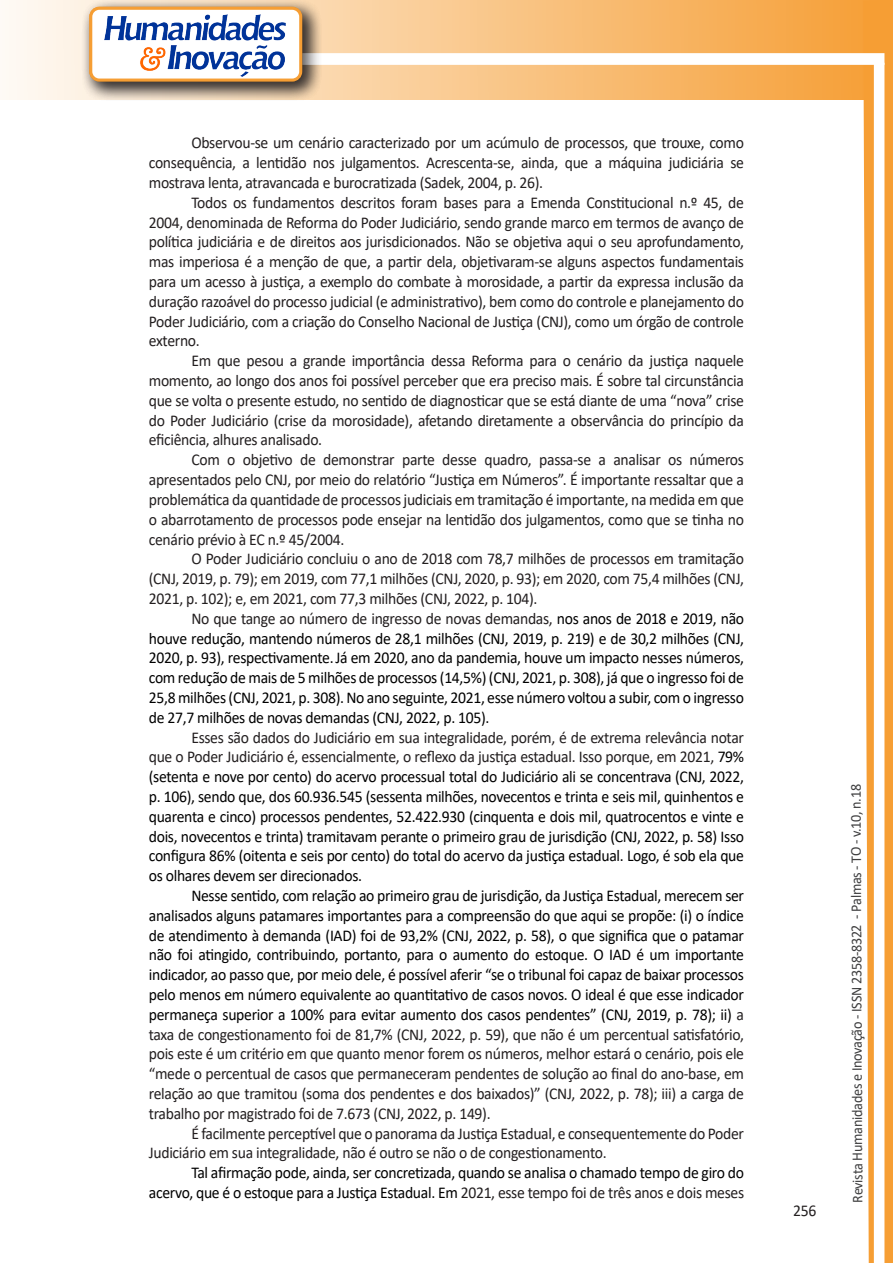
<style>
.page{position:relative;width:893px;height:1263px;background:#fff}
.page>*{position:absolute;margin:0;border:0;box-sizing:border-box;transform-origin:0 0}
.texto{font:16.5px/19.8px "Calibri";letter-spacing:-.02em;color:#000;text-align:justify;scale:.95 1}
.texto-2{font:16.5px/19.8px "Calibri";letter-spacing:-.02em;color:#231f20;text-align:justify;scale:.95 1}
.t1{font:15px "Calibri";letter-spacing:-.025em;color:#3e3e3f;scale:.95 1}
.s1{color:#231f20}
</style>
<div class="page">
<svg style="left:5px;top:0;width:858px;height:100px;background:#f9c484"></svg>
<div style="left:302px;top:53px;width:582px;height:12px;background:#fff;border:2px solid #fff"></div>
<svg style="left:863px;top:0;width:30px;height:1263px"></svg>
<div style="left:81px;top:0;width:241px;height:102px;background:#231f20;opacity:.75"></div>
<div style="left:91px;top:8px;width:210px;height:72px;background:#fff;border-radius:9px"></div>
<img style="left:104px;top:14px;width:181px;height:62px">
<div style="left:89px;top:7px;width:213px;height:75px;border:3px solid #f69e34;border-radius:9px"></div>
<p class="texto-2" style="left:149px;top:133px;width:628px;text-indent:43px">Observou-se um cenário caracterizado por um acúmulo de processos, que trouxe, como consequência, a lentidão nos julgamentos. Acrescenta-se, ainda, que a máquina judiciária se mostrava lenta, atravancada e burocratizada (Sadek, 2004, p. 26).</p>
<p class="texto-2" style="left:149px;top:192px;width:628px;text-indent:43px">Todos os fundamentos descritos foram bases para a Emenda Constitucional n.º 45, de 2004, denominada de Reforma do Poder Judiciário, sendo grande marco em termos de avanço de política judiciária e de direitos aos jurisdicionados. Não se objetiva aqui o seu aprofundamento, mas imperiosa é a menção de que, a partir dela, objetivaram-se alguns aspectos fundamentais para um acesso à justiça, a exemplo do combate à morosidade, a partir da expressa inclusão da duração razoável do processo judicial (e administrativo), bem como do controle e planejamento do Poder Judiciário, com a criação do Conselho Nacional de Justiça (CNJ), como um órgão de controle externo.</p>
<p class="texto-2" style="left:149px;top:350px;width:628px;text-indent:43px">Em que pesou a grande importância dessa Reforma para o cenário da justiça naquele momento, ao longo dos anos foi possível perceber que era preciso mais. É sobre tal circunstância que se volta o presente estudo, no sentido de diagnosticar que se está diante de uma “nova” crise do Poder Judiciário (crise da morosidade), afetando diretamente a observância do princípio da eficiência, alhures analisado.</p>
<p class="texto-2" style="left:149px;top:449px;width:628px;text-indent:43px">Com o objetivo de demonstrar parte desse quadro, passa-se a analisar os números apresentados pelo CNJ, por meio do relatório “Justiça em Números”. É importante ressaltar que a problemática da quantidade de processos judiciais em tramitação é importante, na medida em que o abarrotamento de processos pode ensejar na lentidão dos julgamentos, como que se tinha no cenário prévio à EC n.º 45/2004.</p>
<p class="texto-2" style="left:149px;top:548px;width:628px;text-indent:43px">O Poder Judiciário concluiu o ano de 2018 com 78,7 milhões de processos em tramitação (CNJ, 2019, p. 79); em 2019, com 77,1 milhões (CNJ, 2020, p. 93); em 2020, com 75,4 milhões (CNJ, 2021, p. 102); e, em 2021, com 77,3 milhões (CNJ, 2022, p. 104).</p>
<p class="texto" style="left:149px;top:608px;width:628px;text-indent:43px"><span class="s1">No que tange ao número de ingresso de novas demandas,</span> nos anos de 2018 e 2019, não houve redução, mantendo números de 28,1 milhões (CNJ, 2019, p. 219) e de 30,2 milhões (CNJ, 2020, p. 93), respectivamente.Já em 2020, ano da pandemia, houve um impacto nesses números, com redução de mais de 5 milhões de processos (14,5%) (CNJ, 2021, p. 308), já que o ingresso foi de 25,8 milhões (CNJ, 2021, p. 308). No ano seguinte, 2021, esse número voltou a subir, com o ingresso de 27,7 milhões de novas demandas (CNJ, 2022, p. 105).</p>
<p class="texto" style="left:149px;top:727px;width:628px;text-indent:43px"><span class="s1">Esses são dados do Judiciário em sua integralidade, porém, é de extrema relevância notar que o Poder Judiciário é, essencialmente, o reflexo da justiça estadual. Isso porque, em 2021,</span> 79% (setenta e nove por cento) do acervo processual total do Judiciário ali se concentrava (CNJ, 2022, p. 106), sendo que, dos 60.936.545 (sessenta milhões, novecentos e trinta e seis mil, quinhentos e quarenta e cinco) processos pendentes, 52.422.930 (cinquenta e dois mil, quatrocentos e vinte e dois, novecentos e trinta) tramitavam perante o primeiro grau de jurisdição (CNJ, 2022, p. 58) Isso configura 86% (oitenta e seis por cento) do total do acervo da justiça estadual. Logo, é sob ela que os olhares devem ser direcionados.</p>
<p class="texto" style="left:149px;top:885px;width:628px;text-indent:43px">Nesse sentido, com relação ao primeiro grau de jurisdição, da Justiça Estadual, merecem ser analisados alguns patamares importantes para a compreensão do que aqui se propõe: (i) o índice de atendimento à demanda (IAD) foi de 93,2% (CNJ, 2022, p. 58), o que significa que o patamar não foi atingido, contribuindo, portanto, para o aumento do estoque. O IAD é um importante indicador, ao passo que, por meio dele, é possível aferir “se o tribunal foi capaz de baixar processos pelo menos em número equivalente ao quantitativo de casos novos. O ideal é que esse indicador permaneça superior a 100% para evitar aumento dos casos pendentes” (CNJ, 2019, p. 78); ii) <span class="s1">a taxa de congestionamento foi de 81,7% (CNJ, 2022, p. 59), que não é um percentual satisfatório, pois este é um critério em que quanto menor forem os números, melhor estará o cenário, pois ele “mede o percentual de casos que permaneceram pendentes de solução ao final do ano-base, em relação ao que tramitou (soma dos pendentes e dos baixados)” (CNJ, 2022, p. 78); iii) a carga de trabalho por magistrado foi de 7.673 (CNJ, 2022, p. 149).</span></p>
<p class="texto-2" style="left:149px;top:1123px;width:628px;text-indent:43px">É facilmente perceptível que o panorama da Justiça Estadual, e consequentemente do Poder<br>Judiciário em sua integralidade, não é outro se não o de congestionamento.</p>
<p class="texto" style="left:149px;top:1162px;width:628px;text-align:right">Tal afirmação pode, ainda, ser concretizada, quando se analisa o chamado tempo de giro do acervo, que é o estoque para a Justiça Estadual. Em <span class="s1">2021, esse tempo foi de três anos e dois meses</span></p>
<p class="texto-2" style="left:793px;top:1200px;width:26px">256</p>
<p class="t1" style="left:846px;top:1203px;width:442px;rotate:-90deg">Revista Humanidades e Inovação - ISSN 2358-8322 - Palmas - TO - v.10, n.18</p>
</div>
